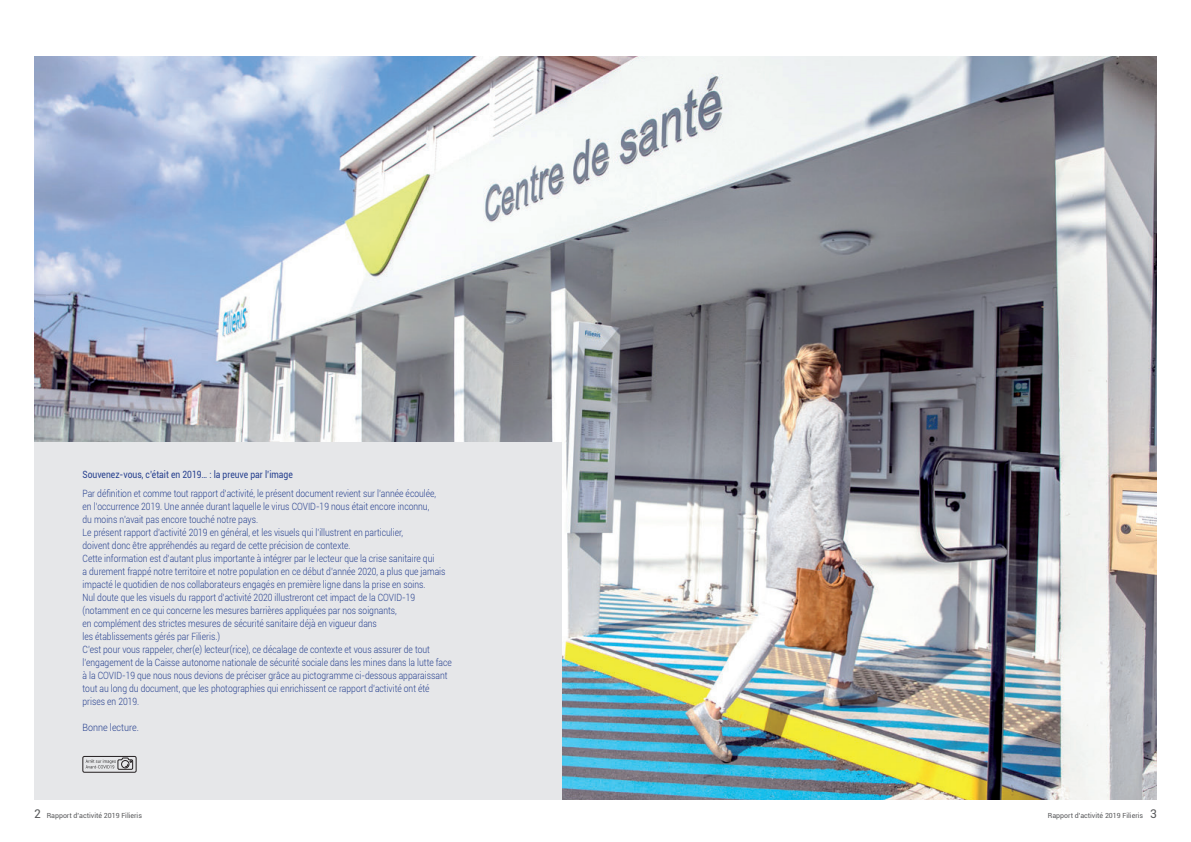
<style>
.page{position:relative;width:1191px;height:842px;background:#fff}
.page>*{position:absolute;margin:0;border:0;box-sizing:border-box;transform-origin:0 0}
.t1{font:300 10px/13px "Roboto";color:#253f8e;scale:.85 1}
.t2{font:10px "Roboto";color:#253f8e;scale:.85 1}
.t3{font:300 10px "Roboto";color:#253f8e;scale:.9 1}
.t4{font:7px "Roboto";color:#57585a}
.s1{font-size:12px}
</style>
<div class="page">
<img style="left:34px;top:57px;width:1123px;height:742px">
<div style="left:34px;top:442px;width:527px;height:357px;background:#e6e7e9"></div>
<div style="left:83px;top:756px;width:53px;height:16px;border:1px solid #231f20;border-radius:2px"></div>
<svg style="left:86px;top:757px;width:47px;height:13px"></svg>
<p class="t2" style="left:83px;top:467px;width:249px">Souvenez-vous, c’était en 2019… : la preuve par l’image</p>
<p class="t1" style="left:83px;top:486px;width:417px">Par définition et comme tout rapport d’activité, le présent document revient sur l’année écoulée, en l’occurrence 2019. Une année durant laquelle le virus COVID-19 nous était encore inconnu, du moins n’avait pas encore touché notre pays.</p>
<p class="t1" style="left:83px;top:525px;width:379px">Le présent rapport d’activité 2019 en général, et les visuels qui l’illustrent en particulier, doivent donc être appréhendés au regard de cette précision de contexte.</p>
<p class="t1" style="left:83px;top:551px;width:428px">Cette information est d’autant plus importante à intégrer par le lecteur que la crise sanitaire qui<br>a durement frappé notre territoire et notre population en ce début d’année 2020, a plus que jamais impacté le quotidien de nos collaborateurs engagés en première ligne dans la prise en soins.<br>Nul doute que les visuels du rapport d’activité 2020 illustreront cet impact de la COVID-19 (notamment en ce qui concerne les mesures barrières appliquées par nos soignants,<br>en complément des strictes mesures de sécurité sanitaire déjà en vigueur dans<br>les établissements gérés par Filieris.)</p>
<p class="t1" style="left:83px;top:642px;width:436px">C’est pour vous rappeler, cher(e) lecteur(rice), ce décalage de contexte et vous assurer de tout l’engagement de la Caisse autonome nationale de sécurité sociale dans les mines dans la lutte face à la COVID-19 que nous nous devions de préciser grâce au pictogramme ci-dessous apparaissant tout au long du document, que les photographies qui enrichissent ce rapport d’activité ont été prises en 2019.</p>
<p class="t3" style="left:83px;top:720px;width:64px">Bonne lecture.</p>
<p class="t4" style="left:34px;top:811px;width:110px"><span class="s1">2</span> Rapport d’activité 2019 Filieris</p>
<p class="t4" style="left:1048px;top:811px;width:111px">Rapport d’activité 2019 Filieris <span class="s1">3</span></p>
</div>
